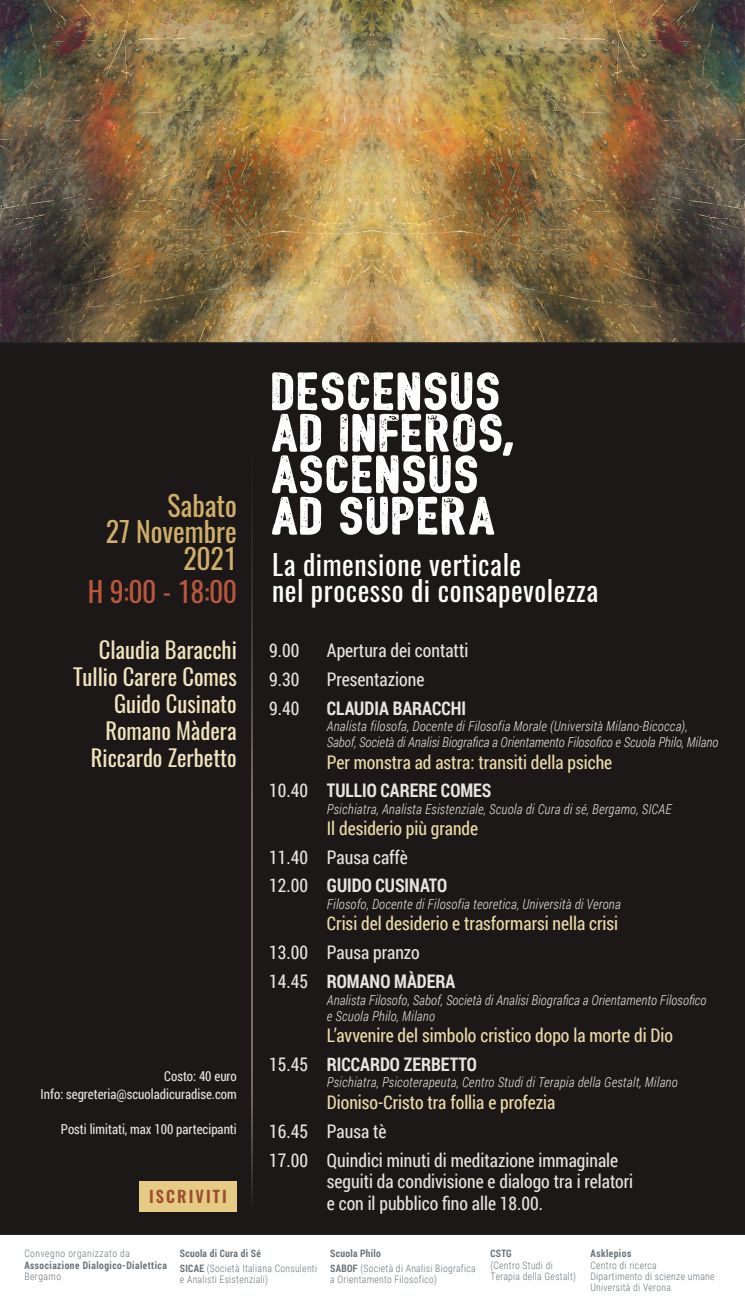
<style>
.page{position:relative;width:745px;height:1312px;background:#fff}
.page>*{position:absolute;margin:0;border:0;box-sizing:border-box;transform-origin:0 0}
.t1{font:51.75px/41.5px "Bushcraft distress";letter-spacing:.05em;color:#fff}
.t2{font:27.75px/26.2px "Oswald";letter-spacing:.02em;color:#fff}
.t3{font:27.75px/26.2px "Oswald";color:#d0af6a;text-align:right}
.t4{font:27.75px "Oswald";color:#b9573e}
.t5{font:22.5px/27px "Oswald";color:#f1e4be;text-align:right}
.t6{font:18.75px/29.1px "Roboto Condensed";color:#e6e6e1;scale:.94 1}
.t7{font:18.75px/28.8px "Roboto Condensed";color:#eddcab;scale:.94 1}
.t8{font:700 18.75px "Roboto Condensed";color:#e6e6e1;scale:.94 1}
.t9{font:600 16.25px "Oswald";letter-spacing:.13em;color:#9e4d32}
.t10{font:italic 300 13.75px/16.2px "Roboto Condensed";letter-spacing:.02em;color:#e6e6e1;scale:.94 1}
.t11{font:italic 300 13.75px/16.2px "Roboto Condensed";color:#e6e6e1;scale:.94 1}
.t12{font:13.75px/17.5px "Roboto Condensed";color:#e6e6e1;text-align:right;scale:.94 1}
.t13{font:300 10.25px/11.2px "Roboto Condensed";letter-spacing:.03em;color:#687279;scale:.94 1}
.t14{font:700 10.25px "Roboto Condensed";letter-spacing:.05em;color:#687279;scale:.94 1}
.t15{font:300 10.25px "Roboto Condensed";letter-spacing:.05em;color:#687279;scale:.94 1}
.s1{color:#e6e6e1}
.s2{font-weight:700;color:#e6e6e1}
.s3{font-weight:700}
</style>
<div class="page">
<img style="left:0;top:0;width:744px;height:342px">
<div style="left:0;top:342px;width:744px;height:892px;background:#1c1817"></div>
<div style="left:139px;top:1180px;width:98px;height:31px;background:#e5cb83"></div>
<svg style="left:501px;top:442px;width:13px;height:14px"></svg>
<svg style="left:251px;top:422px;width:1px;height:790px"></svg>
<h2 class="t3" style="left:106px;top:492px;width:132px">Sabato<br>27 Novembre<br>2021</h2>
<h2 class="t4" style="left:88px;top:572px;width:150px">H 9:00 - 18:00</h2>
<h3 class="t5" style="left:74px;top:636px;width:165px">Claudia Baracchi<br>Tullio Carere Comes<br>Guido Cusinato<br>Romano Màdera<br>Riccardo Zerbetto</h3>
<p class="t12" style="left:41px;top:1066px;width:210px">Costo: 40 euro<br>Info: segreteria@scuoladicuradise.com</p>
<p class="t12" style="left:61px;top:1119px;width:188px">Posti limitati, max 100 partecipanti</p>
<p class="t9" style="left:149px;top:1184px;width:79px">ISCRIVITI</p>
<h1 class="t1" style="left:272px;top:371px;width:233px">DESCENSUS<br>AD INFEROS<br>ASCENSUS<br>AD SUPERA</h1>
<h2 class="t2" style="left:272px;top:551px;width:327px">La dimensione verticale<br>nel processo di consapevolezza</h2>
<h3 class="t6" style="left:269px;top:635px;width:34px">9.00</h3>
<h3 class="t6" style="left:326px;top:635px;width:152px">Apertura dei contatti</h3>
<h3 class="t6" style="left:269px;top:664px;width:34px">9.30</h3>
<h3 class="t6" style="left:326px;top:664px;width:105px">Presentazione</h3>
<h3 class="t6" style="left:269px;top:692px;width:34px">9.40</h3>
<h3 class="t8" style="left:326px;top:694px;width:149px">CLAUDIA BARACCHI</h3>
<p class="t11" style="left:326px;top:717px;width:417px">Analista filosofa, Docente di Filosofia Morale (Università Milano-Bicocca),<br>Sabof, Società di Analisi Biografica a Orientamento Filosofico e Scuola Philo, Milano</p>
<h3 class="t7" style="left:269px;top:746px;width:366px;text-indent:57px">Per monstra ad astra: transiti della psiche<br><span class="s1">10.40</span> <span class="s2">TULLIO CARERE COMES</span></h3>
<p class="t10" style="left:326px;top:800px;width:368px">Psichiatra, Analista Esistenziale, Scuola di Cura di sé, Bergamo, SICAE</p>
<h3 class="t7" style="left:326px;top:813px;width:162px">Il desiderio più grande</h3>
<h3 class="t6" style="left:269px;top:841px;width:190px;line-height:28.8px">11.40 Pausa caffè<br>12.00 <span class="s3">GUIDO CUSINATO</span></h3>
<p class="t10" style="left:326px;top:895px;width:314px">Filosofo, Docente di Filosofia teoretica, Università di Verona</p>
<h3 class="t7" style="left:326px;top:908px;width:311px">Crisi del desiderio e trasformarsi nella crisi</h3>
<h3 class="t6" style="left:269px;top:937px;width:199px">13.00 Pausa pranzo<br>14.45 <span class="s3">ROMANO MÀDERA</span></h3>
<p class="t10" style="left:326px;top:990px;width:405px">Analista Filosofo, Sabof, Società di Analisi Biografica a Orientamento Filosofico e Scuola Philo, Milano</p>
<h3 class="t7" style="left:269px;top:1019px;width:430px;line-height:29.1px;text-indent:57px">L’avvenire del simbolo cristico dopo la morte di Dio<br><span class="s1">15.45</span> <span class="s2">RICCARDO ZERBETTO</span></h3>
<p class="t10" style="left:326px;top:1073px;width:374px">Psichiatra, Psicoterapeuta, Centro Studi di Terapia della Gestalt, Milano</p>
<h3 class="t7" style="left:326px;top:1086px;width:244px">Dioniso-Cristo tra follia e profezia</h3>
<h3 class="t6" style="left:269px;top:1115px;width:372px">16.45 Pausa tè<br>17.00 Quindici minuti di meditazione immaginale</h3>
<h3 class="t6" style="left:326px;top:1169px;width:327px;line-height:21.2px">seguiti da condivisione e dialogo tra i relatori e con il pubblico fino alle 18.00.</h3>
<p class="t15" style="left:24px;top:1246px;width:114px">Convegno organizzato da</p>
<p class="t14" style="left:24px;top:1257px;width:153px">Associazione Dialogico-Dialettica</p>
<p class="t15" style="left:24px;top:1268px;width:41px">Bergamo</p>
<p class="t13" style="left:180px;top:1245px;width:147px;line-height:14.9px"><span class="s3">Scuola di Cura di Sé<br>SICAE</span> (Società Italiana Consulenti</p>
<p class="t13" style="left:180px;top:1273px;width:95px">e Analisti Esistenziali)</p>
<p class="t13" style="left:330px;top:1245px;width:156px;line-height:14.9px"><span class="s3">Scuola Philo<br>SABOF</span> (Società di Analisi Biografica</p>
<p class="t13" style="left:330px;top:1273px;width:115px">a Orientamento Filosofico)</p>
<p class="t14" style="left:490px;top:1246px;width:24px">CSTG</p>
<p class="t13" style="left:490px;top:1258px;width:93px">(Centro Studi di<br>Terapia della Gestalt)</p>
<p class="t14" style="left:590px;top:1246px;width:45px">Asklepios</p>
<p class="t13" style="left:590px;top:1258px;width:133px">Centro di ricerca<br>Dipartimento di scienze umane<br>Università di Verona</p>
</div>
